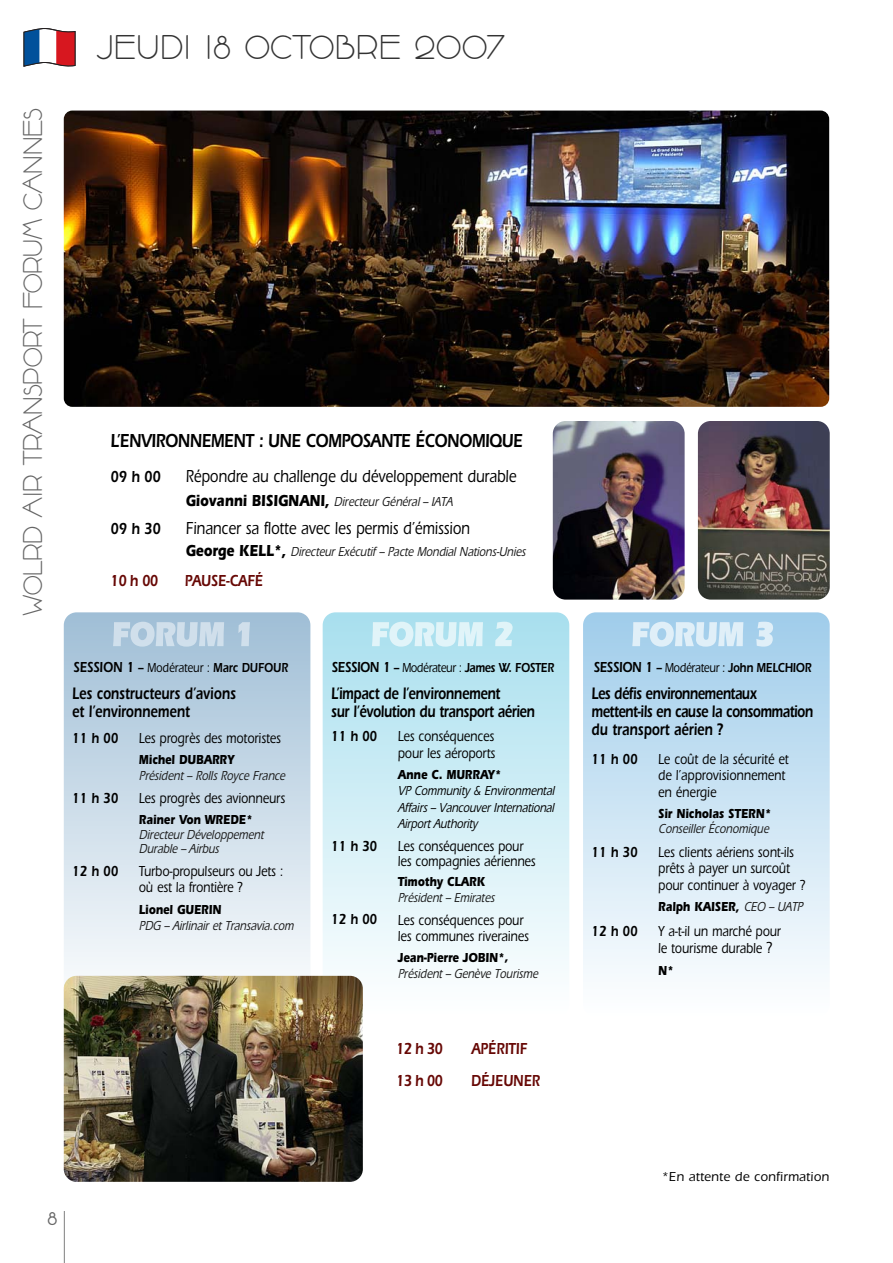
<style>
.page{position:relative;width:893px;height:1263px;background:#fff}
.page>*{position:absolute;margin:0;border:0;box-sizing:border-box;transform-origin:0 0}
.t1{font:36px "Gabardine";letter-spacing:.035em;color:#333}
.t2{font:28.5px "Gabardine";color:#666}
.t3{font:22.5px "Banjoman";color:#666}
.t4{font:600 19.5px "Itc Eras";letter-spacing:-.025em;color:#000;scale:.8 1}
.t5{font:500 18px "Itc Eras";color:#000;scale:.8 1}
.t6{font:600 17.25px/18px "Itc Eras";letter-spacing:-.02em;color:#000;scale:.75 1}
.t7{font:600 17.25px/18px "Itc Eras";color:#000;scale:.75 1}
.t8{font:600 16.5px/32.2px "Itc Eras";color:#670805;scale:.8 1}
.t9{font:600 16.5px "Itc Eras";color:#000;scale:.8 1}
.t10{font:500 15px/16.5px "Itc Eras";color:#000;scale:.8 1}
.t11{font:600 15px "Itc Eras";color:#000;scale:.8 1}
.t12{font:italic 500 13.5px/13.5px "Itc Eras";color:#1a1a1a;scale:.8 1}
.t13{font:700 13.5px "Itc Eras";color:#000;scale:.8 1}
.t14{font:italic 500 13.5px/16.5px "Itc Eras";letter-spacing:-.005em;color:#000;text-align:justify;scale:.8 1}
.t15{font:600 13.5px "Itc Eras";letter-spacing:-.02em;color:#000;scale:.8 1}
.t16{font:600 13.5px "Itc Eras";color:#000;scale:.8 1}
.t17{font:500 13.5px "Itc Eras";letter-spacing:.02em;color:#000;scale:.95 1}
.s1{font-weight:700;font-style:normal;font-size:16.5px;color:#000}
.s2{font-size:15px}
.s3{font-weight:500}
.s4{font-weight:500;font-style:italic;color:#1a1a1a}
.s5{font-size:16.5px}
</style>
<div class="page">
<hr style="left:64px;top:1211px;width:1px;height:52px;background:#808080">
<svg style="left:23px;top:28px;width:53px;height:39px"></svg>
<img style="left:113px;top:622px;width:137px;height:25px">
<img style="left:372px;top:622px;width:141px;height:25px">
<img style="left:632px;top:622px;width:141px;height:25px">
<img style="left:64px;top:111px;width:765px;height:296px;border-radius:9px">
<img style="left:698px;top:421px;width:132px;height:179px;border-radius:13px">
<img style="left:64px;top:976px;width:299px;height:206px;border-radius:13px">
<img style="left:553px;top:421px;width:132px;height:179px;border-radius:13px">
<h2 class="t2" style="left:23px;top:615px;width:508px;rotate:-90deg">WOLRD AIR TRANSPORT FORUM CANNES</h2>
<h1 class="t1" style="left:98px;top:35px;width:407px">JEUDI 18 OCTOBRE 2007</h1>
<h3 class="t4" style="left:111px;top:434px;width:517px">L’ENVIRONNEMENT : UNE COMPOSANTE ÉCONOMIQUE</h3>
<p class="t9" style="left:111px;top:471px;width:64px">09 h 00</p>
<p class="t5" style="left:186px;top:470px;width:415px">Répondre au challenge du développement durable</p>
<p class="t12" style="left:186px;top:496px;width:335px"><span class="s1">Giovanni BISIGNANI,</span> Directeur Général–IATA</p>
<p class="t9" style="left:111px;top:523px;width:64px">09 h 30</p>
<p class="t5" style="left:186px;top:522px;width:357px">Financer sa flotte avec les permis d’émission</p>
<p class="t12" style="left:186px;top:547px;width:429px"><span class="s1">G e o r g e K E L L * ,</span> Directeur Exécutif – Pacte Mondial Nations-Unies</p>
<p class="t8" style="left:111px;top:566px;width:61px">10 h 00</p>
<p class="t8" style="left:185px;top:566px;width:99px">PAUSE-CAFÉ</p>
<p class="t16" style="left:73px;top:663px;width:270px"><span class="s2">SESSION 1</span> – <span class="s3">Modérateur :</span> Marc DUFOUR</p>
<p class="t15" style="left:594px;top:663px;width:274px"><span class="s2">SESSION 1</span> – <span class="s3">Modérateur :</span> John MELCHIOR</p>
<p class="t15" style="left:332px;top:663px;width:279px"><span class="s2">SESSION 1</span> – <span class="s3">Modérateur :</span> James W. FOSTER</p>
<p class="t7" style="left:72px;top:686px;width:220px">Les constructeurs d’avions et l’environnement</p>
<p class="t11" style="left:72px;top:733px;width:59px">11 h 00</p>
<p class="t10" style="left:139px;top:731px;width:179px">Les progrès des motoristes</p>
<p class="t13" style="left:139px;top:755px;width:121px">Michel DUBARRY</p>
<p class="t12" style="left:139px;top:770px;width:187px">Président – Rolls Royce France</p>
<p class="t11" style="left:72px;top:793px;width:59px">11 h 30</p>
<p class="t10" style="left:139px;top:791px;width:184px">Les progrès des avionneurs</p>
<p class="t13" style="left:139px;top:815px;width:143px">Rainer Von WREDE*</p>
<p class="t12" style="left:139px;top:829px;width:157px">Directeur Développement<br>Durable – Airbus</p>
<p class="t11" style="left:72px;top:866px;width:59px">12 h 00</p>
<p class="t10" style="left:139px;top:864px;width:182px">Turbo-propulseurs ou Jets : où est la frontière ?</p>
<p class="t13" style="left:139px;top:905px;width:105px">Lionel GUERIN</p>
<p class="t12" style="left:139px;top:920px;width:197px">PDG – Airlinair et Transavia.com</p>
<p class="t6" style="left:331px;top:686px;width:273px">L’impact de l’environnement<br>sur l’évolution du transport aérien</p>
<p class="t11" style="left:331px;top:731px;width:59px">11 h 00</p>
<p class="t10" style="left:398px;top:730px;width:123px">Les conséquences pour les aéroports</p>
<p class="t13" style="left:398px;top:770px;width:131px">Anne C. MURRAY*</p>
<p class="t14" style="left:398px;top:784px;width:200px">VP Community &amp; Environmental Affairs – Vancouver International Airport Authority</p>
<p class="t11" style="left:331px;top:841px;width:59px">11 h 30</p>
<p class="t10" style="left:398px;top:840px;width:174px;line-height:15px">Les conséquences pour les compagnies aériennes</p>
<p class="t13" style="left:398px;top:877px;width:111px">Timothy CLARK</p>
<p class="t12" style="left:398px;top:892px;width:125px">Président – Emirates</p>
<p class="t11" style="left:331px;top:914px;width:59px">12 h 00</p>
<p class="t10" style="left:398px;top:913px;width:165px;line-height:16px">Les conséquences pour les communes riveraines</p>
<p class="t13" style="left:398px;top:953px;width:140px">Jean-Pierre JOBIN*,</p>
<p class="t12" style="left:398px;top:968px;width:179px">Président – Genève Tourisme</p>
<p class="t8" style="left:396px;top:1034px;width:60px">12 h 30<br>13 h 00</p>
<p class="t8" style="left:471px;top:1066px;width:88px">DÉJEUNER</p>
<p class="t6" style="left:592px;top:686px;width:297px">Les défis environnementaux mettent-ils en cause la consommation du transport aérien ?</p>
<p class="t11" style="left:592px;top:754px;width:59px">11 h 00</p>
<p class="t10" style="left:658px;top:752px;width:165px">Le coût de la sécurité et de l’approvisionnement en énergie</p>
<p class="t13" style="left:658px;top:809px;width:143px">Sir Nicholas STERN*</p>
<p class="t12" style="left:658px;top:823px;width:142px">Conseiller Économique</p>
<p class="t11" style="left:592px;top:847px;width:59px">11 h 30</p>
<p class="t10" style="left:658px;top:845px;width:186px">Les clients aériens sont-ils prêts à payer un surcoût pour continuer à voyager ?</p>
<p class="t13" style="left:658px;top:902px;width:182px">Ralph KAISER, <span class="s4">CEO–UATP</span></p>
<p class="t11" style="left:592px;top:926px;width:59px">12 h 00</p>
<p class="t10" style="left:658px;top:925px;width:155px">Y a-t-il un marché pour le tourisme durable <span class="s5">?</span></p>
<p class="t13" style="left:658px;top:966px;width:21px">N*</p>
<h3 class="t3" style="left:47px;top:1210px;width:11px">8</h3>
<p class="t17" style="left:662px;top:1172px;width:178px">*En attente de confirmation</p>
</div>
